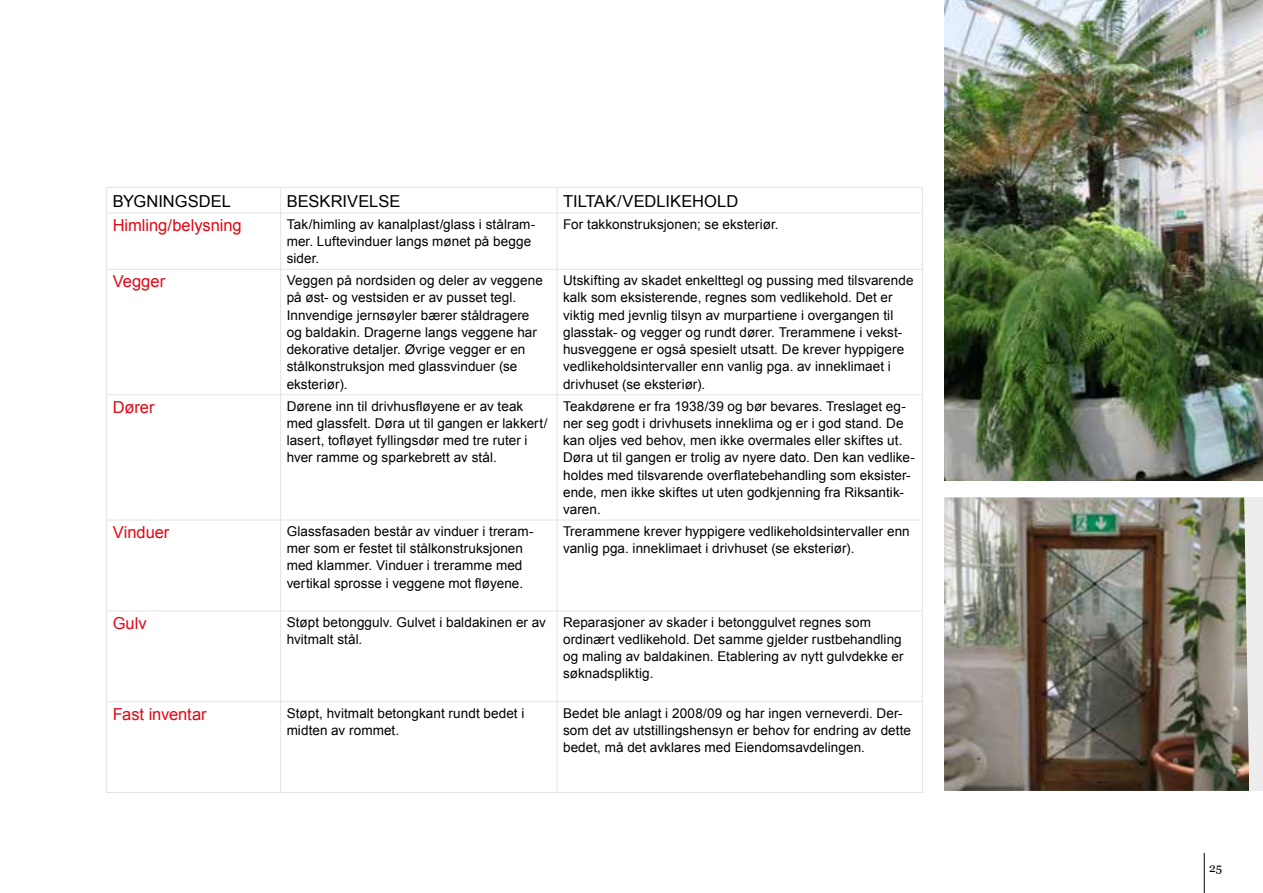
<style>
.page{position:relative;width:1263px;height:893px;background:#fff}
.page>*{position:absolute;margin:0;border:0;box-sizing:border-box;transform-origin:0 0}
.t1{font:16.5px "Arial";letter-spacing:-.005em;color:#e30613}
.t2{font:16.5px "Arial";letter-spacing:.005em;color:#000}
.t3{font:13.5px/17.2px "Arial";letter-spacing:.005em;color:#000}
.t4{font:12px "Georgia";color:#000}
</style>
<div class="page">
<hr style="left:1204px;top:853px;width:1px;height:40px;background:#000">
<div style="left:944px;top:497px;width:319px;height:294px;background:#ededed"></div>
<img style="left:944px;top:497px;width:305px;height:294px">
<img style="left:944px;top:0;width:319px;height:480px">
<hr style="left:106px;top:187px;width:175px;height:1px;background:#e3e3e3">
<svg style="left:106px;top:188px;width:1px;height:25px"></svg>
<hr style="left:281px;top:187px;width:276px;height:1px;background:#e3e3e3">
<svg style="left:280px;top:188px;width:1px;height:25px"></svg>
<hr style="left:557px;top:187px;width:366px;height:1px;background:#e3e3e3">
<svg style="left:557px;top:188px;width:1px;height:25px"></svg>
<svg style="left:922px;top:188px;width:1px;height:25px"></svg>
<hr style="left:106px;top:213px;width:175px;height:1px;background:#e3e3e3">
<hr style="left:106px;top:213px;width:1px;height:56px;background:#e3e3e3">
<hr style="left:281px;top:213px;width:276px;height:1px;background:#e3e3e3">
<hr style="left:280px;top:213px;width:1px;height:56px;background:#e3e3e3">
<hr style="left:557px;top:213px;width:366px;height:1px;background:#e3e3e3">
<hr style="left:557px;top:213px;width:1px;height:56px;background:#e3e3e3">
<hr style="left:922px;top:213px;width:1px;height:56px;background:#e3e3e3">
<hr style="left:106px;top:269px;width:175px;height:1px;background:#e3e3e3">
<hr style="left:106px;top:270px;width:1px;height:124px;background:#e3e3e3">
<hr style="left:281px;top:269px;width:276px;height:1px;background:#e3e3e3">
<hr style="left:280px;top:270px;width:1px;height:124px;background:#e3e3e3">
<hr style="left:557px;top:269px;width:366px;height:1px;background:#e3e3e3">
<hr style="left:557px;top:270px;width:1px;height:124px;background:#e3e3e3">
<hr style="left:922px;top:270px;width:1px;height:124px;background:#e3e3e3">
<hr style="left:106px;top:394px;width:175px;height:1px;background:#e3e3e3">
<hr style="left:106px;top:395px;width:1px;height:125px;background:#e3e3e3">
<hr style="left:281px;top:394px;width:276px;height:1px;background:#e3e3e3">
<hr style="left:280px;top:395px;width:1px;height:125px;background:#e3e3e3">
<hr style="left:557px;top:394px;width:366px;height:1px;background:#e3e3e3">
<hr style="left:557px;top:395px;width:1px;height:125px;background:#e3e3e3">
<hr style="left:922px;top:395px;width:1px;height:125px;background:#e3e3e3">
<hr style="left:106px;top:520px;width:175px;height:1px;background:#e3e3e3">
<hr style="left:106px;top:520px;width:1px;height:90px;background:#e3e3e3">
<hr style="left:281px;top:520px;width:276px;height:1px;background:#e3e3e3">
<hr style="left:280px;top:520px;width:1px;height:90px;background:#e3e3e3">
<hr style="left:557px;top:520px;width:366px;height:1px;background:#e3e3e3">
<hr style="left:557px;top:520px;width:1px;height:90px;background:#e3e3e3">
<hr style="left:922px;top:520px;width:1px;height:90px;background:#e3e3e3">
<hr style="left:106px;top:610px;width:175px;height:1px;background:#e3e3e3">
<hr style="left:106px;top:611px;width:1px;height:90px;background:#e3e3e3">
<hr style="left:281px;top:610px;width:276px;height:1px;background:#e3e3e3">
<hr style="left:280px;top:611px;width:1px;height:90px;background:#e3e3e3">
<hr style="left:557px;top:610px;width:366px;height:1px;background:#e3e3e3">
<hr style="left:557px;top:611px;width:1px;height:90px;background:#e3e3e3">
<hr style="left:922px;top:611px;width:1px;height:90px;background:#e3e3e3">
<hr style="left:106px;top:701px;width:175px;height:1px;background:#e3e3e3">
<hr style="left:106px;top:702px;width:1px;height:90px;background:#e3e3e3">
<hr style="left:281px;top:701px;width:276px;height:1px;background:#e3e3e3">
<hr style="left:280px;top:702px;width:1px;height:90px;background:#e3e3e3">
<hr style="left:557px;top:701px;width:366px;height:1px;background:#e3e3e3">
<hr style="left:557px;top:702px;width:1px;height:90px;background:#e3e3e3">
<hr style="left:922px;top:702px;width:1px;height:90px;background:#e3e3e3">
<hr style="left:106px;top:792px;width:175px;height:1px;background:#e3e3e3">
<hr style="left:281px;top:792px;width:276px;height:1px;background:#e3e3e3">
<hr style="left:557px;top:792px;width:366px;height:1px;background:#e3e3e3">
<p class="t2" style="left:113px;top:190px;width:120px">BYGNINGSDEL</p>
<p class="t2" style="left:287px;top:190px;width:115px">BESKRIVELSE</p>
<p class="t2" style="left:563px;top:190px;width:177px">TILTAK/VEDLIKEHOLD</p>
<p class="t1" style="left:113px;top:214px;width:131px">Himling/belysning</p>
<p class="t3" style="left:287px;top:216px;width:250px">Tak/himling av kanalplast/glass i stålram&shy;mer. Luftevinduer langs mønet på begge sider.</p>
<p class="t3" style="left:563px;top:216px;width:217px">For takkonstruksjonen; se eksteriør.</p>
<p class="t1" style="left:113px;top:271px;width:54px">Vegger</p>
<p class="t3" style="left:287px;top:272px;width:258px">Veggen på nordsiden og deler av veggene på øst- og vestsiden er av pusset tegl.<br>Innvendige jernsøyler bærer ståldragere og baldakin. Dragerne langs veggene har dekorative detaljer. Øvrige vegger er en stålkonstruksjon med glassvinduer (se eksteriør).</p>
<p class="t3" style="left:563px;top:272px;width:352px">Utskifting av skadet enkelttegl og pussing med tilsvarende kalk som eksisterende, regnes som vedlikehold. Det er viktig med jevnlig tilsyn av murpartiene i overgangen til glasstak- og vegger og rundt dører. Trerammene i vekst&shy;husveggene er også spesielt utsatt. De krever hyppigere vedlikeholdsintervaller enn vanlig pga. av inneklimaet i drivhuset (se eksteriør).</p>
<p class="t1" style="left:113px;top:396px;width:43px">Dører</p>
<p class="t3" style="left:287px;top:397px;width:262px">Dørene inn til drivhusfløyene er av teak med glassfelt. Døra ut til gangen er lakkert/ lasert, tofløyet fyllingsdør med tre ruter i hver ramme og sparkebrett av stål.</p>
<p class="t3" style="left:563px;top:397px;width:353px">Teakdørene er fra 1938/39 og bør bevares. Treslaget eg&shy;ner seg godt i drivhusets inneklima og er i god stand. De kan oljes ved behov, men ikke overmales eller skiftes ut.<br>Døra ut til gangen er trolig av nyere dato. Den kan vedlike&shy;holdes med tilsvarende overflatebehandling som eksister&shy;ende, men ikke skiftes ut uten godkjenning fra Riksantik&shy;varen.</p>
<p class="t1" style="left:113px;top:521px;width:58px">Vinduer</p>
<p class="t3" style="left:287px;top:523px;width:248px">Glassfasaden består av vinduer i treram&shy;mer som er festet til stålkonstruksjonen med klammer. Vinduer i treramme med vertikal sprosse i veggene mot fløyene.</p>
<p class="t3" style="left:563px;top:523px;width:348px">Trerammene krever hyppigere vedlikeholdsintervaller enn vanlig pga. inneklimaet i drivhuset (se eksteriør).</p>
<p class="t1" style="left:113px;top:612px;width:35px">Gulv</p>
<p class="t3" style="left:287px;top:613px;width:261px">Støpt betonggulv. Gulvet i baldakinen er av hvitmalt stål.</p>
<p class="t3" style="left:563px;top:613px;width:342px">Reparasjoner av skader i betonggulvet regnes som ordinært vedlikehold. Det samme gjelder rustbehandling og maling av baldakinen. Etablering av nytt gulvdekke er søknadspliktig.</p>
<p class="t1" style="left:113px;top:703px;width:95px">Fast inventar</p>
<p class="t3" style="left:287px;top:704px;width:239px">Støpt, hvitmalt betongkant rundt bedet i midten av rommet.</p>
<p class="t3" style="left:563px;top:704px;width:350px">Bedet ble anlagt i 2008/09 og har ingen verneverdi. Der&shy;som det av utstillingshensyn er behov for endring av dette bedet, må det avklares med Eiendomsavdelingen.</p>
<p class="t4" style="left:1209px;top:860px;width:15px">25</p>
</div>
